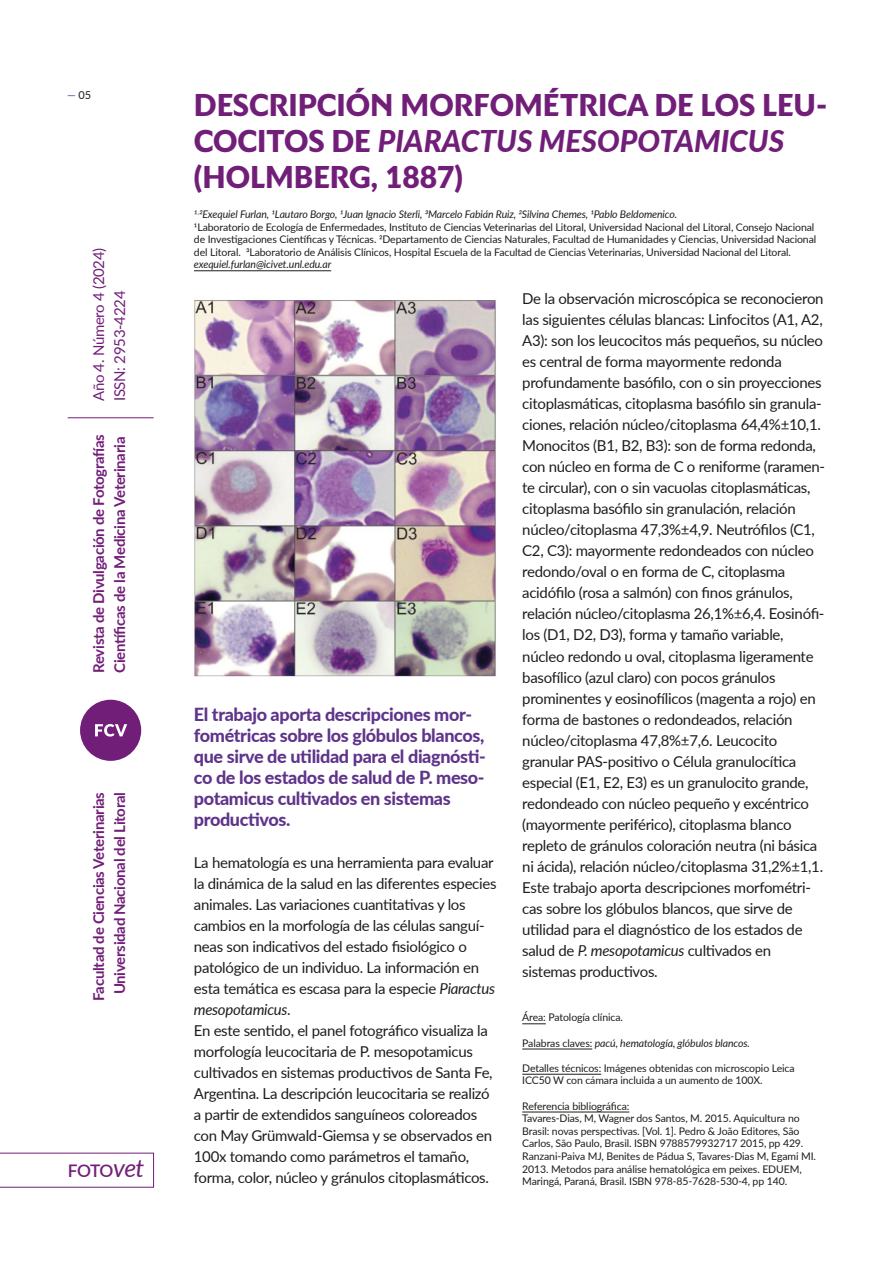
<style>
.page{position:relative;width:893px;height:1263px;background:#fff}
.page>*{position:absolute;margin:0;border:0;box-sizing:border-box;transform-origin:0 0}
.t1{font:900 30px "Lux Sans";color:#711e79}
.t2{font:italic 800 30px "Lato";color:#711e79}
.t3{font:800 18px/21px "Lato";letter-spacing:-.02em;color:#5f348b}
.t4{font:600 17.4px "Lato";color:#711e79}
.t5{font:15px/21px "Lato";letter-spacing:-.02em;color:#1d1d1b}
.t6{font:700 15px/21px "Lato";letter-spacing:-.02em;color:#711e79}
.t7{font:15px/21px "Lato";letter-spacing:-.02em;color:#711e79}
.t8{font:10.95px "Lato";color:#1d1d1b}
.t9{font:10.5px/12.6px "Lato";letter-spacing:-.01em;color:#1d1d1b}
.t10{font:italic 10.5px "Lato";letter-spacing:-.01em;color:#1d1d1b}
.s1{color:#5f348b}
.s2{font-weight:400;font-style:italic;font-size:24.75px}
.s3{font-family:"Lux Sans";font-weight:900;font-style:normal}
.s4{font-style:italic}
.s5{font-style:normal}
</style>
<div class="page">
<svg style="left:522px;top:1023px;width:24px;height:1px"></svg>
<hr style="left:522px;top:1049px;width:70px;height:1px;background:#1d1d1b">
<hr style="left:522px;top:1074px;width:79px;height:1px;background:#1d1d1b">
<hr style="left:522px;top:1112px;width:107px;height:1px;background:#1d1d1b">
<hr style="left:194px;top:270px;width:137px;height:1px;background:#1d1d1b">
<svg style="left:0;top:1153px;width:154px;height:34px"></svg>
<div style="left:80px;top:700px;width:61px;height:61px;background:#711e79;border-radius:50%"></div>
<svg style="left:95px;top:724px;width:32px;height:12px"></svg>
<hr style="left:68px;top:417px;width:86px;height:1px;background:#711e79">
<img style="left:194px;top:300px;width:302px;height:377px">
<p class="t8" style="left:67px;top:88px;width:26px"><span class="s1">—</span> 05</p>
<p class="t7" style="left:88px;top:401px;width:155px;rotate:-90deg">Año 4. Número 4 (2024)<br>ISSN: 2953-4224</p>
<p class="t6" style="left:87px;top:673px;width:240px;rotate:-90deg">Revista de Divulgación de Fotografías<br>Científicas de la Medicina Veterinaria</p>
<p class="t6" style="left:87px;top:1001px;width:210px;text-align:center;rotate:-90deg">Facultad de Ciencias Veterinarias<br>Universidad Nacional del Litoral</p>
<p class="t4" style="left:68px;top:1158px;width:78px">FOTO<span class="s2">vet</span></p>
<h1 class="t1" style="left:194px;top:88px;width:635px">DESCRIPCIÓN MORFOMÉTRICA DE LOS LEU-</h1>
<h1 class="t2" style="left:194px;top:119px;width:592px"><span class="s3">COCITOS DE</span> PIARACTUS MESOPOTAMICUS</h1>
<h1 class="t1" style="left:194px;top:160px;width:271px">(HOLMBERG, 1887)</h1>
<p class="t10" style="left:194px;top:207px;width:485px">1,2Exequiel Furlan, 1Lautaro Borgo, 1Juan Ignacio Sterli, 3Marcelo Fabián Ruiz, 2Silvina Chemes, 1Pablo Beldomenico.</p>
<p class="t9" style="left:194px;top:220px;width:624px">1Laboratorio de Ecología de Enfermedades, Instituto de Ciencias Veterinarias del Litoral, Universidad Nacional del Litoral, Consejo Nacional de Investigaciones Científicas y Técnicas. 2Departamento de Ciencias Naturales, Facultad de Humanidades y Ciencias, Universidad Nacional del Litoral. 3Laboratorio de Análisis Clínicos, Hospital Escuela de la Facultad de Ciencias Veterinarias, Universidad Nacional del Litoral.</p>
<p class="t10" style="left:194px;top:257px;width:139px">exequiel.furlan@icivet.unl.edu.ar</p>
<p class="t3" style="left:194px;top:703px;width:294px">El trabajo aporta descripciones mor&shy;fométricas sobre los glóbulos blancos, que sirve de utilidad para el diagnósti&shy;co de los estados de salud de P. meso&shy;potamicus cultivados en sistemas productivos.</p>
<p class="t5" style="left:194px;top:851px;width:304px">La hematología es una herramienta para evaluar la dinámica de la salud en las diferentes especies animales. Las variaciones cuantitativas y los cambios en la morfología de las células sanguí&shy;neas son indicativos del estado fisiológico o patológico de un individuo. La información en esta temática es escasa para la especie <span class="s4">Piaractus mesopotamicus</span>.<br>En este sentido, el panel fotográfico visualiza la morfología leucocitaria de P. mesopotamicus cultivados en sistemas productivos de Santa Fe, Argentina. La descripción leucocitaria se realizó a partir de extendidos sanguíneos coloreados con May Grümwald-Giemsa y se observados en 100x tomando como parámetros el tamaño, forma, color, núcleo y gránulos citoplasmáticos.</p>
<p class="t5" style="left:522px;top:288px;width:304px">De la observación microscópica se reconocieron las siguientes células blancas: Linfocitos (A1, A2, A3): son los leucocitos más pequeños, su núcleo es central de forma mayormente redonda profundamente basófilo, con o sin proyecciones citoplasmáticas, citoplasma basófilo sin granula&shy;ciones, relación núcleo/citoplasma 64,4%±10,1.<br>Monocitos (B1, B2, B3): son de forma redonda, con núcleo en forma de C o reniforme (raramen&shy;te circular), con o sin vacuolas citoplasmáticas, citoplasma basófilo sin granulación, relación núcleo/citoplasma 47,3%±4,9. Neutrófilos (C1, C2, C3): mayormente redondeados con núcleo redondo/oval o en forma de C, citoplasma acidófilo (rosa a salmón) con finos gránulos, relación núcleo/citoplasma 26,1%±6,4. Eosinófi&shy;los (D1, D2, D3), forma y tamaño variable, núcleo redondo u oval, citoplasma ligeramente basofílico (azul claro) con pocos gránulos prominentes y eosinofílicos (magenta a rojo) en forma de bastones o redondeados, relación núcleo/citoplasma 47,8%±7,6. Leucocito granular PAS-positivo o Célula granulocítica especial (E1, E2, E3) es un granulocito grande, redondeado con núcleo pequeño y excéntrico (mayormente periférico), citoplasma blanco repleto de gránulos coloración neutra (ni básica ni ácida), relación núcleo/citoplasma 31,2%±1,1.<br>Este trabajo aporta descripciones morfométri&shy;cas sobre los glóbulos blancos, que sirve de utilidad para el diagnóstico de los estados de salud de <span class="s4">P. mesopotamicus</span> cultivados en sistemas productivos.</p>
<p class="t9" style="left:522px;top:1011px;width:102px">Área: Patología clínica.</p>
<p class="t10" style="left:522px;top:1035px;width:229px"><span class="s5">Palabras claves:</span> pacú, hematología, glóbulos blancos.</p>
<p class="t9" style="left:522px;top:1061px;width:274px">Detalles técnicos: Imágenes obtenidas con microscopio Leica<br>ICC50 W con cámara incluida a un aumento de 100X.</p>
<p class="t9" style="left:522px;top:1099px;width:295px">Referencia bibliográfica:<br>Tavares-Dias, M, Wagner dos Santos, M. 2015. Aquicultura no Brasil: novas perspectivas. [Vol. 1]. Pedro &amp; João Editores, São Carlos, São Paulo, Brasil. ISBN 9788579932717 2015, pp 429.<br>Ranzani-Paiva MJ, Benites de Pádua S, Tavares-Dias M, Egami MI.<br>2013. Metodos para análise hematológica em peixes. EDUEM, Maringá, Paraná, Brasil. ISBN 978-85-7628-530-4, pp 140.</p>
</div>
